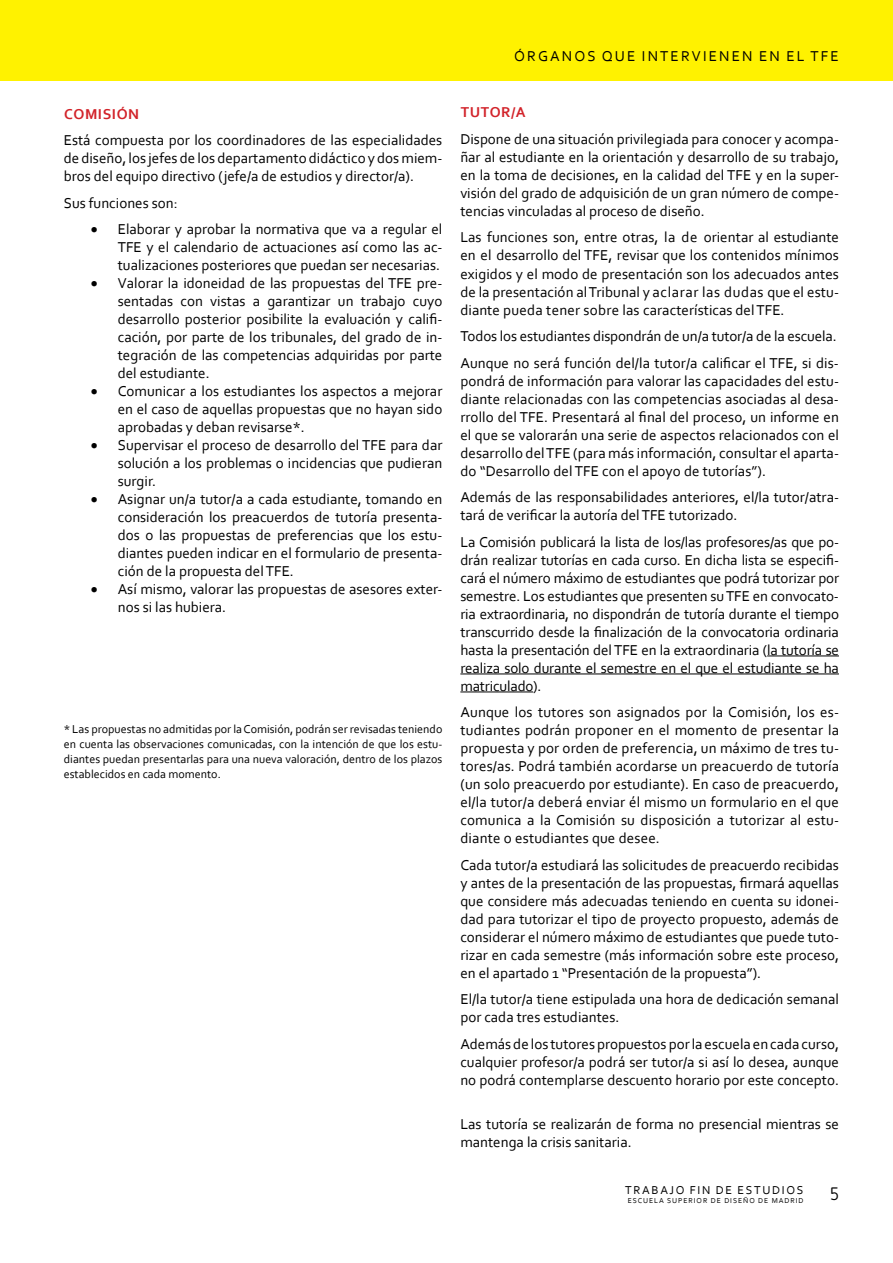
<style>
.page{position:relative;width:893px;height:1263px;background:#fff}
.page>*{position:absolute;margin:0;border:0;box-sizing:border-box;transform-origin:0 0}
.t1{font:18px "Netto OT";color:#000}
.t2{font:15px/18px "Corbel";color:#000;text-align:justify}
.t3{font:15px "Corbel";letter-spacing:.14em;color:#000}
.t4{font:700 15px "Corbel";letter-spacing:.04em;color:#d2232a}
.t5{font:12px/15px "Corbel";color:#000;text-align:justify}
.t6{font:12px "Corbel";letter-spacing:.14em;color:#000}
.t7{font:7.5px "Corbel";letter-spacing:.125em;color:#000}
</style>
<div class="page">
<div style="left:0;top:0;width:893px;height:81px;background:#fff200"></div>
<hr style="left:767px;top:655px;width:72px;height:1px;background:#000">
<hr style="left:460px;top:673px;width:379px;height:1px;background:#000">
<hr style="left:460px;top:691px;width:73px;height:1px;background:#000">
<p class="t4" style="left:64px;top:104px;width:77px">COMISIÓN</p>
<p class="t2" style="left:64px;top:131px;width:380px">Está compuesta por los coordinadores de las especialidades de diseño, los jefes de los departamento didáctico y dos miem&shy;bros del equipo directivo (jefe/a de estudios y director/a).</p>
<p class="t2" style="left:64px;top:193px;width:115px">Sus funciones son:</p>
<p class="t2" style="left:118px;top:220px;width:326px;text-indent:-27px">• Elaborar y aprobar la normativa que va a regular el<br>TFE</p>
<p class="t2" style="left:118px;top:238px;width:326px;text-align:right">y el calendario de actuaciones así como las ac&shy;tualizaciones posteriores que puedan ser necesarias.</p>
<p class="t2" style="left:91px;top:274px;width:306px">• Valorar la idoneidad de las propuestas del TFE</p>
<p class="t2" style="left:118px;top:274px;width:326px;text-indent:299px">pre&shy;sentadas con vistas a garantizar un trabajo cuyo desarrollo posterior posibilite la evaluación y califi&shy;cación, por parte de los tribunales, del grado de in&shy;tegración de las competencias adquiridas por parte del estudiante.</p>
<p class="t2" style="left:118px;top:382px;width:326px;text-indent:-27px">• Comunicar a los estudiantes los aspectos a mejorar en el caso de aquellas propuestas que no hayan sido aprobadas y deban revisarse*.</p>
<p class="t2" style="left:91px;top:436px;width:281px">• Supervisar el proceso de desarrollo del TFE</p>
<p class="t2" style="left:118px;top:436px;width:326px;text-indent:273px">para dar solución a los problemas o incidencias que pudieran surgir.</p>
<p class="t2" style="left:118px;top:490px;width:326px;text-indent:-27px">• Asignar un/a tutor/a a cada estudiante, tomando en consideración los preacuerdos de tutoría presenta&shy;dos o las propuestas de preferencias que los estu&shy;diantes pueden indicar en el formulario de presenta&shy;ción de la propuesta del TFE.</p>
<p class="t2" style="left:118px;top:580px;width:326px;text-indent:-27px">• Así mismo, valorar las propuestas de asesores exter&shy;nos si las hubiera.</p>
<p class="t5" style="left:64px;top:721px;width:380px">* Las propuestas no admitidas por la Comisión, podrán ser revisadas teniendo en cuenta las observaciones comunicadas, con la intención de que los estu&shy;diantes puedan presentarlas para una nueva valoración, dentro de los plazos establecidos en cada momento.</p>
<p class="t3" style="left:514px;top:47px;width:307px">Órganos que intervienen en el TFE</p>
<p class="t4" style="left:461px;top:103px;width:66px">TUTOR/A</p>
<p class="t2" style="left:460px;top:130px;width:380px">Dispone de una situación privilegiada para conocer y acompa&shy;ñar al estudiante en la orientación y desarrollo de su trabajo, en la toma de decisiones, en la calidad del TFE</p>
<p class="t2" style="left:460px;top:166px;width:380px;text-indent:295px">y en la super&shy;visión del grado de adquisición de un gran número de compe&shy;tencias vinculadas al proceso de diseño.</p>
<p class="t2" style="left:460px;top:228px;width:380px">Las funciones son, entre otras, la de orientar al estudiante en el desarrollo del TFE, revisar que los contenidos mínimos exigidos y el modo de presentación son los adecuados antes de la presentación al Tribunal y aclarar las dudas que el estu&shy;diante pueda tener sobre las características del TFE.</p>
<p class="t2" style="left:460px;top:322px;width:380px;line-height:26.5px">Todos los estudiantes dispondrán de un/a tutor/a de la escuela.<br>Aunque no será función del/la tutor/a calificar el TFE, si dis-</p>
<p class="t2" style="left:460px;top:371px;width:380px">pondrá de información para valorar las capacidades del estu&shy;diante relacionadas con las competencias asociadas al desa&shy;rrollo del TFE. Presentará al final del proceso, un informe en el que se valorarán una serie de aspectos relacionados con el desarrollo del TFE</p>
<p class="t2" style="left:460px;top:443px;width:380px;text-indent:113px">(para más información, consultar el aparta&shy;do “Desarrollo del TFE con el apoyo de tutorías”).</p>
<p class="t2" style="left:460px;top:488px;width:380px">Además de las responsabilidades anteriores, el/la tutor/atra&shy;tará de verificar la autoría del TFE tutorizado.</p>
<p class="t2" style="left:460px;top:532px;width:380px">La Comisión publicará la lista de los/las profesores/as que po&shy;drán realizar tutorías en cada curso. En dicha lista se especifi&shy;cará el número máximo de estudiantes que podrá tutorizar por semestre. Los estudiantes que presenten su TFE en convocato&shy;ria extraordinaria, no dispondrán de tutoría durante el tiempo transcurrido desde la finalización de la convocatoria ordinaria hasta la presentación del TFE</p>
<p class="t2" style="left:460px;top:640px;width:380px;text-indent:181px">en la extraordinaria (la tutoría se realiza solo durante el semestre en el que el estudiante se ha matriculado).</p>
<p class="t2" style="left:460px;top:703px;width:380px">Aunque los tutores son asignados por la Comisión, los es&shy;tudiantes podrán proponer en el momento de presentar la propuesta y por orden de preferencia, un máximo de tres tu&shy;tores/as. Podrá también acordarse un preacuerdo de tutoría (un solo preacuerdo por estudiante). En caso de preacuerdo, el/la tutor/a deberá enviar él mismo un formulario en el que comunica a la Comisión su disposición a tutorizar al estu&shy;diante o estudiantes que desee.</p>
<p class="t2" style="left:460px;top:855px;width:380px">Cada tutor/a estudiará las solicitudes de preacuerdo recibidas y antes de la presentación de las propuestas, firmará aquellas que considere más adecuadas teniendo en cuenta su idonei&shy;dad para tutorizar el tipo de proyecto propuesto, además de considerar el número máximo de estudiantes que puede tuto&shy;rizar en cada semestre (más información sobre este proceso, en el apartado 1 “Presentación de la propuesta”).</p>
<p class="t2" style="left:460px;top:990px;width:380px">El/la tutor/a tiene estipulada una hora de dedicación semanal por cada tres estudiantes.</p>
<p class="t2" style="left:460px;top:1034px;width:380px">Además de los tutores propuestos por la escuela en cada curso, cualquier profesor/a podrá ser tutor/a si así lo desea, aunque no podrá contemplarse descuento horario por este concepto.</p>
<p class="t2" style="left:460px;top:1115px;width:380px">Las tutoría se realizarán de forma no presencial mientras se mantenga la crisis sanitaria.</p>
<p class="t6" style="left:625px;top:1183px;width:180px">trabajo fin de estudios</p>
<p class="t7" style="left:628px;top:1196px;width:62px">ESCUELASU PERIOR</p>
<p class="t7" style="left:711px;top:1196px;width:19px">DE DISE</p>
<p class="t7" style="left:743px;top:1196px;width:42px">ÑO DE MADRID</p>
<p class="t1" style="left:830px;top:1183px;width:10px">5</p>
</div>
